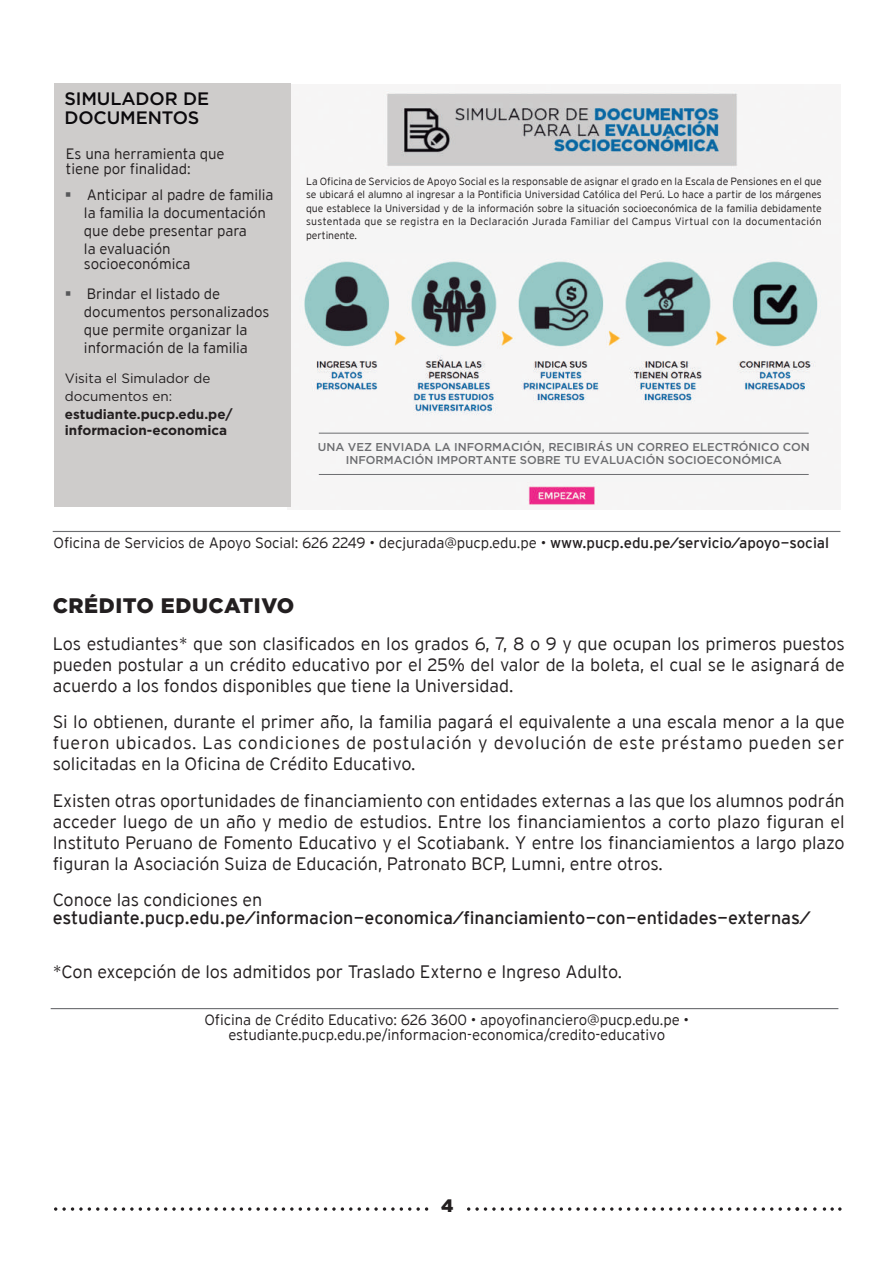
<style>
.page{position:relative;width:893px;height:1263px;background:#fff}
.page>*{position:absolute;margin:0;border:0;box-sizing:border-box;transform-origin:0 0}
.t1{font:900 21px "Gotham";letter-spacing:.025em;color:#231f20}
.t2{font:300 18px/21px "Interstate";letter-spacing:-.005em;color:#231f20;text-align:justify}
.t3{font:18px "Interstate Mono";letter-spacing:-.005em;color:#231f20}
.t4{font:500 18px/19.5px "Gotham";letter-spacing:-.005em;color:#0b090c}
.t5{font:900 18px "Gotham";color:#231f20}
.t6{font:300 15px/18px "Interstate";letter-spacing:-.005em;color:#231f20}
.t7{font:700 13.5px/16.5px "Gotham";color:#231f20}
.t8{font:13.5px/18px "Gotham";color:#231f20}
.t9{font:500 11.4px/12.9px "Gotham";color:#6c6d70;text-align:center}
.t10{font:300 10.5px/13.5px "Interstate";letter-spacing:.03em;color:#231f20;text-align:justify}
.s1{color:#57585a}
.s2{font-family:"Interstate Mono";font-weight:400}
</style>
<div class="page">
<img style="left:299px;top:90px;width:523px;height:416px">
<div style="left:54px;top:83px;width:237px;height:424px;background:#cecccb"></div>
<hr style="left:319px;top:433px;width:490px;height:1px;background:#6c6d70">
<hr style="left:53px;top:531px;width:787px;height:1px;background:#6c6d70">
<hr style="left:319px;top:474px;width:490px;height:1px;background:#6c6d70">
<hr style="left:51px;top:1008px;width:787px;height:1px;background:#6c6d70">
<svg style="left:619px;top:1207px;width:95px;height:4px"></svg>
<svg style="left:720px;top:1207px;width:87px;height:4px"></svg>
<svg style="left:813px;top:1207px;width:3px;height:4px"></svg>
<svg style="left:823px;top:1207px;width:18px;height:4px"></svg>
<svg style="left:105px;top:1207px;width:247px;height:4px"></svg>
<svg style="left:54px;top:1207px;width:45px;height:4px"></svg>
<svg style="left:358px;top:1207px;width:255px;height:4px"></svg>
<p class="t4" style="left:64px;top:88px;width:146px">SIMULADOR DE<br>DOCUMENTOS</p>
<p class="t6" style="left:66px;top:146px;width:160px;line-height:15px">Es una herramienta que tiene por finalidad:</p>
<p class="t6" style="left:84px;top:185px;width:191px;text-indent:-19px"><span class="s1">▪</span> Anticipar al padre de familia la familia la documentación que debe presentar para<br>la evaluación</p>
<p class="t6" style="left:84px;top:254px;width:108px">socioeconómica</p>
<p class="t6" style="left:84px;top:284px;width:187px;text-indent:-19px"><span class="s1">▪</span> Brindar el listado de documentos personalizados que permite organizar la información de la familia</p>
<p class="t8" style="left:65px;top:369px;width:147px">Visita el Simulador de documentos en:</p>
<p class="t7" style="left:65px;top:406px;width:169px">estudiante.pucp.edu.pe/ informacion-economica</p>
<p class="t10" style="left:306px;top:174px;width:517px">La Oficina de Servicios de Apoyo Social es la responsable de asignar el grado en la Escala de Pensiones en el que se ubicará el alumno al ingresar a la Pontificia Universidad Católica del Perú. Lo hace a partir de los márgenes que establece la Universidad y de la información sobre la situación socioeconómica de la familia debidamente sustentada que se registra en la Declaración Jurada Familiar del Campus Virtual con la documentación pertinente.</p>
<p class="t9" style="left:318px;top:440px;width:494px">UNA VEZ ENVIADA LA INFORMACIÓN, RECIBIRÁS UN CORREO ELECTRÓNICO CON<br>INFORMACIÓN IMPORTANTE SOBRE TU EVALUACIÓN SOCIOECONÓMICA</p>
<p class="t6" style="left:54px;top:533px;width:777px">Oficina de Servicios de Apoyo Social: 626 2249 • decjurada@pucp.edu.pe • <span class="s2">www.pucp.edu.pe/servicio/apoyo-social</span></p>
<p class="t1" style="left:53px;top:591px;width:243px">CRÉDITO EDUCATIVO</p>
<p class="t2" style="left:53px;top:633px;width:793px">Los estudiantes* que son clasificados en los grados 6, 7, 8 o 9 y que ocupan los primeros puestos pueden postular a un crédito educativo por el 25% del valor de la boleta, el cual se le asignará de acuerdo a los fondos disponibles que tiene la Universidad.</p>
<p class="t2" style="left:53px;top:711px;width:794px">Si lo obtienen, durante el primer año, la familia pagará el equivalente a una escala menor a la que fueron ubicados. Las condiciones de postulación y devolución de este préstamo pueden ser solicitadas en la Oficina de Crédito Educativo.</p>
<p class="t2" style="left:53px;top:790px;width:794px">Existen otras oportunidades de financiamiento con entidades externas a las que los alumnos podrán acceder luego de un año y medio de estudios. Entre los financiamientos a corto plazo figuran el Instituto Peruano de Fomento Educativo y el Scotiabank. Y entre los financiamientos a largo plazo figuran la Asociación Suiza de Educación, Patronato BCP, Lumni, entre otros.</p>
<p class="t2" style="left:53px;top:889px;width:211px">Conoce las condiciones en</p>
<p class="t3" style="left:53px;top:907px;width:759px">estudiante.pucp.edu.pe/informacion-economica/financiamiento-con-entidades-externas/</p>
<p class="t2" style="left:53px;top:961px;width:571px">*Con excepción de los admitidos por Traslado Externo e Ingreso Adulto.</p>
<p class="t6" style="left:204px;top:1012px;width:486px;line-height:15px;text-align:center">Oficina de Crédito Educativo: 626 3600 • apoyofinanciero@pucp.edu.pe • estudiante.pucp.edu.pe/informacion-economica/credito-educativo</p>
<p class="t5" style="left:441px;top:1195px;width:14px">4</p>
</div>
